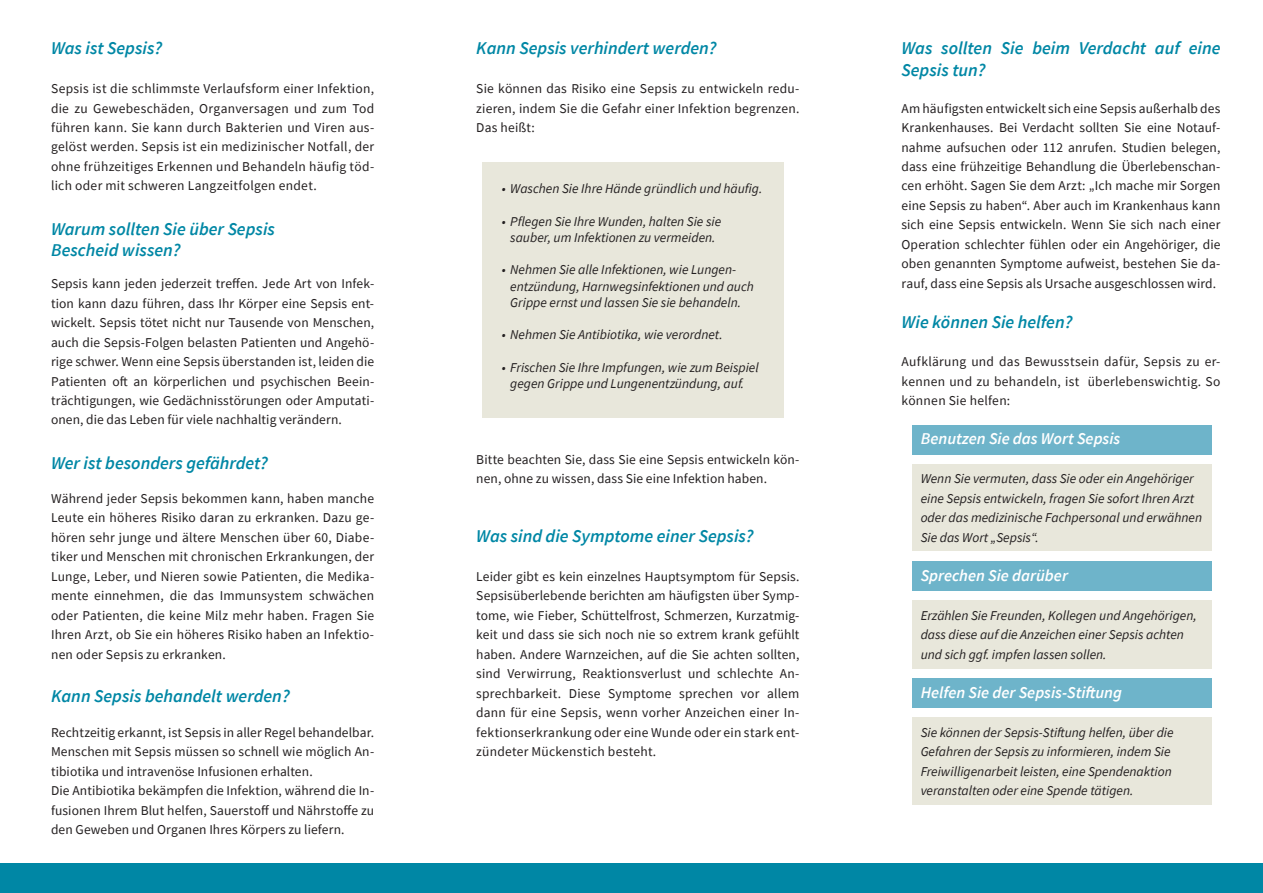
<style>
.page{position:relative;width:1263px;height:893px;background:#fff}
.page>*{position:absolute;margin:0;border:0;box-sizing:border-box;transform-origin:0 0}
.t1{font:italic 600 18px/21.6px "Source Sans Pro";color:#0087a5}
.t2{font:italic 600 16.5px "Source Sans Pro";color:#fff}
.t3{font:13.5px/19.5px "Source Sans Pro";letter-spacing:.01em;color:#231f20;text-align:justify}
.t4{font:italic 13.5px/19.5px "Source Sans Pro";color:#231f20}
</style>
<div class="page">
<div style="left:912px;top:425px;width:300px;height:30px;background:#6eb4ca"></div>
<div style="left:912px;top:464px;width:300px;height:87px;background:#e8e7db"></div>
<div style="left:482px;top:163px;width:301px;height:255px;background:#e8e7db"></div>
<div style="left:912px;top:600px;width:300px;height:69px;background:#e8e7db"></div>
<div style="left:912px;top:717px;width:300px;height:88px;background:#e8e7db"></div>
<div style="left:912px;top:561px;width:300px;height:30px;background:#6eb4ca"></div>
<div style="left:912px;top:678px;width:300px;height:30px;background:#6eb4ca"></div>
<div style="left:0;top:863px;width:1263px;height:30px;background:#0087a5"></div>
<h1 class="t1" style="left:51px;top:37px;width:113px">Was ist Sepsis?</h1>
<p class="t3" style="left:51px;top:79px;width:325px">Sepsis ist die schlimmste Verlaufsform einer Infektion, die zu Gewebeschäden, Organversagen und zum Tod führen kann. Sie kann durch Bakterien und Viren aus&shy;gelöst werden. Sepsis ist ein medizinischer Notfall, der ohne frühzeitiges Erkennen und Behandeln häufig töd&shy;lich oder mit schweren Langzeitfolgen endet.</p>
<h1 class="t1" style="left:51px;top:218px;width:225px">Warum sollten Sie über Sepsis<br>Bescheid wissen?</h1>
<p class="t3" style="left:51px;top:274px;width:325px">Sepsis kann jeden jederzeit treffen. Jede Art von Infek&shy;tion kann dazu führen, dass Ihr Körper eine Sepsis ent&shy;wickelt. Sepsis tötet nicht nur Tausende von Menschen, auch die Sepsis-Folgen belasten Patienten und Angehö&shy;rige schwer. Wenn eine Sepsis überstanden ist, leiden die Patienten oft an körperlichen und psychischen Beein&shy;trächtigungen, wie Gedächnisstörungen oder Amputati&shy;onen, die das Leben für viele nachhaltig verändern.</p>
<h1 class="t1" style="left:51px;top:452px;width:218px">Wer ist besonders gefährdet?</h1>
<p class="t3" style="left:51px;top:488px;width:325px">Während jeder Sepsis bekommen kann, haben manche Leute ein höheres Risiko daran zu erkranken. Dazu ge&shy;hören sehr junge und ältere Menschen über 60, Diabe&shy;tiker und Menschen mit chronischen Erkrankungen, der Lunge, Leber, und Nieren sowie Patienten, die Medika&shy;mente einnehmen, die das Immunsystem schwächen oder Patienten, die keine Milz mehr haben. Fragen Sie Ihren Arzt, ob Sie ein höheres Risiko haben an Infektio&shy;nen oder Sepsis zu erkranken.</p>
<h1 class="t1" style="left:51px;top:685px;width:240px">Kann Sepsis behandelt werden?</h1>
<p class="t3" style="left:51px;top:722px;width:325px;text-align:left">Rechtzeitig erkannt, ist Sepsis in aller Regel behandelbar.<br>Menschen mit Sepsis müssen so schnell wie möglich An&shy;tibiotika und intravenöse Infusionen erhalten.<br>Die Antibiotika bekämpfen die Infektion, während die In&shy;fusionen Ihrem Blut helfen, Sauerstoff und Nährstoffe zu den Geweben und Organen Ihres Körpers zu liefern.</p>
<h1 class="t1" style="left:476px;top:37px;width:242px">Kann Sepsis verhindert werden?</h1>
<p class="t3" style="left:476px;top:79px;width:325px">Sie können das Risiko eine Sepsis zu entwickeln redu&shy;zieren, indem Sie die Gefahr einer Infektion begrenzen.<br>Das heißt:</p>
<p class="t4" style="left:502px;top:179px;width:262px">• Waschen Sie Ihre Hände gründlich und häufig.</p>
<p class="t4" style="left:502px;top:213px;width:221px;line-height:16.2px;text-align:center">• Pflegen Sie Ihre Wunden, halten Sie sie sauber, um Infektionen zu vermeiden.</p>
<p class="t4" style="left:510px;top:262px;width:245px;line-height:16.2px;text-indent:-9px">• Nehmen Sie alle Infektionen, wie Lungen&shy;entzündung, Harnwegsinfektionen und auch<br>Grippe ernst und lassen Sie sie behandeln.</p>
<p class="t4" style="left:502px;top:325px;width:222px">• Nehmen Sie Antibiotika, wie verordnet.</p>
<p class="t4" style="left:502px;top:359px;width:258px;line-height:16.2px;text-align:center">• Frischen Sie Ihre Impfungen, wie zum Beispiel gegen Grippe und Lungenentzündung, auf.</p>
<p class="t3" style="left:476px;top:449px;width:325px">Bitte beachten Sie, dass Sie eine Sepsis entwickeln kön&shy;nen, ohne zu wissen, dass Sie eine Infektion haben.</p>
<h1 class="t1" style="left:476px;top:524px;width:279px">Was sind die Symptome einer Sepsis?</h1>
<p class="t3" style="left:476px;top:566px;width:325px">Leider gibt es kein einzelnes Hauptsymptom für Sepsis.<br>Sepsisüberlebende berichten am häufigsten über Symp&shy;tome, wie Fieber, Schüttelfrost, Schmerzen, Kurzatmig&shy;keit und dass sie sich noch nie so extrem krank gefühlt haben. Andere Warnzeichen, auf die Sie achten sollten, sind Verwirrung, Reaktionsverlust und schlechte An&shy;sprechbarkeit. Diese Symptome sprechen vor allem dann für eine Sepsis, wenn vorher Anzeichen einer In&shy;fektionserkrankung oder eine Wunde oder ein stark ent&shy;zündeter Mückenstich besteht.</p>
<h1 class="t1" style="left:901px;top:37px;width:320px">Was sollten Sie beim Verdacht auf eine<br>Sepsis tun?</h1>
<p class="t3" style="left:901px;top:98px;width:320px">Am häufigsten entwickelt sich eine Sepsis außerhalb des Krankenhauses. Bei Verdacht sollten Sie eine Notauf&shy;nahme aufsuchen oder 112 anrufen. Studien belegen, dass eine frühzeitige Behandlung die Überlebenschan&shy;cen erhöht. Sagen Sie dem Arzt: „Ich mache mir Sorgen eine Sepsis zu haben“. Aber auch im Krankenhaus kann sich eine Sepsis entwickeln. Wenn Sie sich nach einer Operation schlechter fühlen oder ein Angehöriger, die oben genannten Symptome aufweist, bestehen Sie da&shy;rauf, dass eine Sepsis als Ursache ausgeschlossen wird.</p>
<h1 class="t1" style="left:901px;top:311px;width:172px">Wie können Sie helfen?</h1>
<p class="t3" style="left:901px;top:352px;width:320px">Aufklärung und das Bewusstsein dafür, Sepsis zu er&shy;kennen und zu behandeln, ist überlebenswichtig. So können Sie helfen:</p>
<p class="t2" style="left:921px;top:428px;width:201px">Benutzen Sie das Wort Sepsis</p>
<p class="t4" style="left:921px;top:469px;width:283px">Wenn Sie vermuten, dass Sie oder ein Angehöriger eine Sepsis entwickeln, fragen Sie sofort Ihren Arzt oder das medizinische Fachpersonal und erwähnen Sie das Wort „Sepsis“.</p>
<p class="t2" style="left:921px;top:564px;width:149px">Sprechen Sie darüber</p>
<p class="t4" style="left:921px;top:605px;width:278px">Erzählen Sie Freunden, Kollegen und Angehörigen, dass diese auf die Anzeichen einer Sepsis achten und sich ggf. impfen lassen sollen.</p>
<p class="t2" style="left:921px;top:681px;width:203px">Helfen Sie der Sepsis-Stiftung</p>
<p class="t4" style="left:921px;top:722px;width:254px">Sie können der Sepsis-Stiftung helfen, über die Gefahren der Sepsis zu informieren, indem Sie Freiwilligenarbeit leisten, eine Spendenaktion veranstalten oder eine Spende tätigen.</p>
</div>
